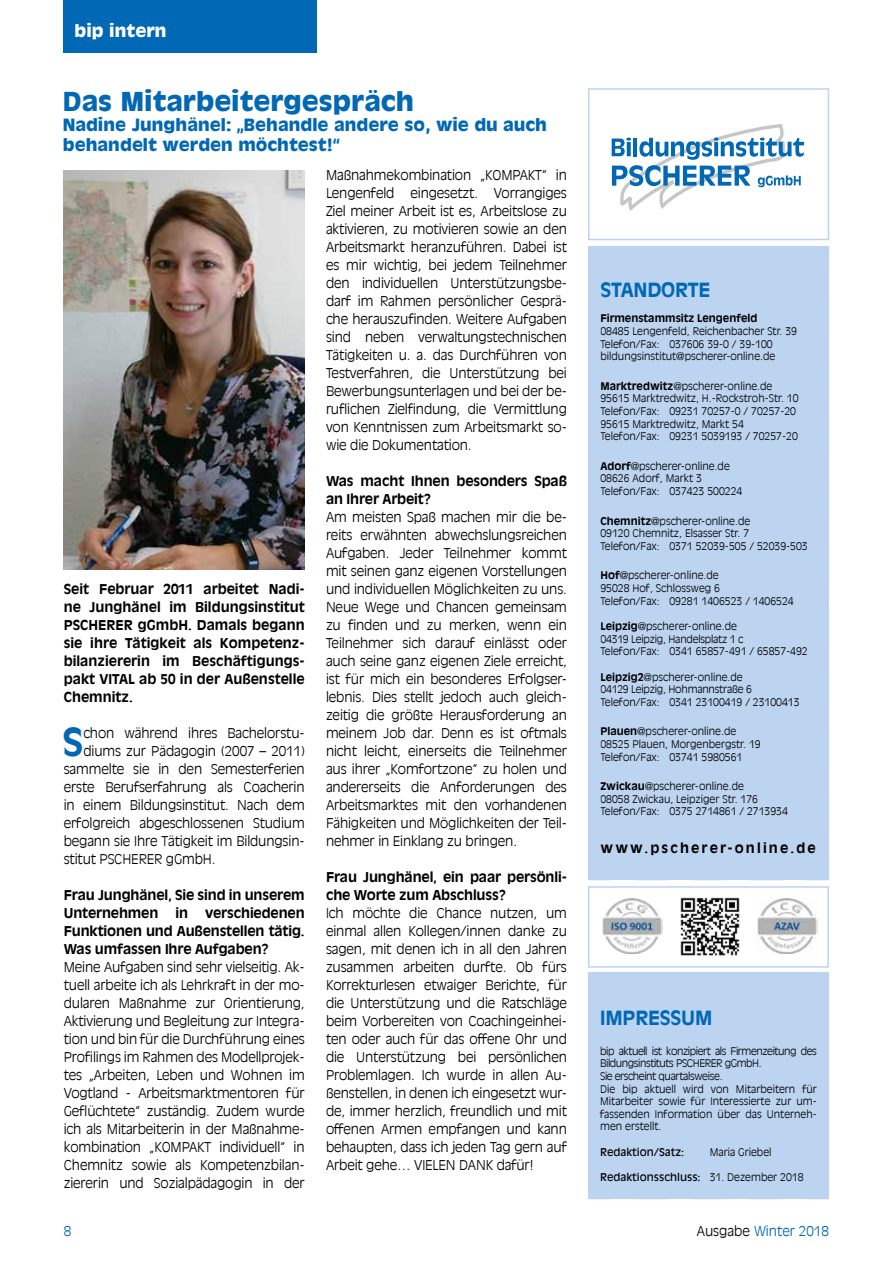
<style>
.page{position:relative;width:893px;height:1263px;background:#fff}
.page>*{position:absolute;margin:0;border:0;box-sizing:border-box;transform-origin:0 0}
.t1{font:700 37.8px "Antique Olive LT";color:#0068b4}
.t2{font:700 25.5px "Antique Olive";color:#0068b4}
.t3{font:700 19.5px "Antique Olive LT";letter-spacing:-.01em;color:#0068b4}
.t4{font:700 16.5px/19.8px "Antique Olive";color:#0068b4}
.t5{font:700 16.5px "Antique Olive";color:#fff}
.t6{font:300 13.5px/18px "Antique Olive LT";letter-spacing:-.01em;color:#000;text-align:justify}
.t7{font:700 13.5px/18px "Antique Olive LT";letter-spacing:-.01em;color:#000}
.t8{font:700 13.5px "Antique Olive LT";letter-spacing:.16em;color:#000}
.t9{font:300 13.5px "Antique Olive LT";color:#0068b4}
.t10{font:300 10.5px/12.6px "Antique Olive LT";color:#000}
.t11{font:10.5px "Antique Olive";color:#000}
.t12{font:700 10.5px "Antique Olive LT";color:#000}
.s1{font-weight:700}
.s2{font-family:"Antique Olive LT";font-weight:300}
.s3{color:#000}
</style>
<div class="page">
<div style="left:64px;top:0;width:253px;height:52px;background:#0068b4"></div>
<div style="left:588px;top:972px;width:241px;height:228px;background:#bcd4f0"></div>
<div style="left:588px;top:246px;width:242px;height:635px;background:#bcd4f0"></div>
<svg style="left:612px;top:124px;width:192px;height:87px"></svg>
<div style="left:588px;top:88px;width:241px;height:152px;border:2px solid #bcd4f0"></div>
<div style="left:588px;top:886px;width:241px;height:82px;border:2px solid #bcd4f0"></div>
<img style="left:602px;top:898px;width:60px;height:56px">
<img style="left:757px;top:898px;width:60px;height:55px">
<img style="left:680px;top:897px;width:60px;height:59px">
<img style="left:63px;top:171px;width:242px;height:399px">
<p class="t5" style="left:75px;top:20px;width:94px">bip intern</p>
<h2 class="t2" style="left:63px;top:85px;width:353px">Das Mitarbeitergespräch</h2>
<p class="t4" style="left:63px;top:115px;width:486px">Nadine Junghänel: „Behandle andere so, wie du auch behandelt werden möchtest!“</p>
<p class="t7" style="left:64px;top:580px;width:242px;text-align:justify">Seit Februar 2011 arbeitet Nadi&shy;ne Junghänel im Bildungsinstitut PSCHERER gGmbH. Damals begann sie ihre Tätigkeit als Kompetenz&shy;bilanziererin im Beschäftigungs&shy;pakt VITAL ab 50 in der Außenstelle Chemnitz.</p>
<h1 class="t1" style="left:62px;top:719px;width:22px">S</h1>
<p class="t6" style="left:83px;top:724px;width:223px">chon während ihres Bachelorstu-</p>
<p class="t6" style="left:83px;top:742px;width:223px">diums zur Pädagogin (2007 – 2011)</p>
<p class="t6" style="left:64px;top:760px;width:242px">sammelte sie in den Semesterferien</p>
<p class="t6" style="left:64px;top:778px;width:242px">erste Berufserfahrung als Coacherin</p>
<p class="t6" style="left:64px;top:796px;width:242px">in einem Bildungsinstitut. Nach dem</p>
<p class="t6" style="left:64px;top:814px;width:242px">erfolgreich abgeschlossenen Studium</p>
<p class="t6" style="left:64px;top:832px;width:242px">begann sie Ihre Tätigkeit im Bildungsin-</p>
<p class="t6" style="left:64px;top:850px;width:153px">stitut PSCHERER gGmbH.</p>
<p class="t7" style="left:64px;top:886px;width:242px">Frau Junghänel, Sie sind in unserem<br>Unternehmen</p>
<p class="t7" style="left:64px;top:904px;width:242px;text-align:justify;text-indent:141px">verschiedenen Funktionen und Außenstellen tätig.<br>Was umfassen Ihre Aufgaben?</p>
<p class="t6" style="left:64px;top:958px;width:242px">Meine Aufgaben sind sehr vielseitig. Ak&shy;tuell arbeite ich als Lehrkraft in der mo&shy;dularen Maßnahme zur Orientierung, Aktivierung und Begleitung zur Integra&shy;tion und bin für die Durchführung eines Profilings im Rahmen des Modellprojek&shy;tes „Arbeiten, Leben und Wohnen im Vogtland - Arbeitsmarktmentoren für Geflüchtete“ zuständig. Zudem wurde ich als Mitarbeiterin in der Maßnahme&shy;kombination „KOMPAKT individuell“ in Chemnitz sowie als Kompetenzbilan&shy;ziererin und Sozialpädagogin in der</p>
<p class="t7" style="left:175px;top:904px;width:14px">in</p>
<p class="t6" style="left:326px;top:166px;width:242px">Maßnahmekombination „KOMPAKT“ in Lengenfeld eingesetzt. Vorrangiges Ziel meiner Arbeit ist es, Arbeitslose zu aktivieren, zu motivieren sowie an den Arbeitsmarkt heranzuführen. Dabei ist es mir wichtig, bei jedem Teilnehmer den individuellen Unterstützungsbe&shy;darf im Rahmen persönlicher Gesprä&shy;che herauszufinden. Weitere Aufgaben sind neben verwaltungstechnischen Tätigkeiten u. a. das Durchführen von Testverfahren, die Unterstützung bei Bewerbungsunterlagen und bei der be&shy;ruflichen Zielfindung, die Vermittlung von Kenntnissen zum Arbeitsmarkt so&shy;wie die Dokumentation.</p>
<p class="t7" style="left:326px;top:472px;width:242px">Was macht Ihnen besonders Spaß an Ihrer Arbeit?</p>
<p class="t6" style="left:326px;top:508px;width:242px">Am meisten Spaß machen mir die be&shy;reits erwähnten abwechslungsreichen Aufgaben. Jeder Teilnehmer kommt mit seinen ganz eigenen Vorstellungen und individuellen Möglichkeiten zu uns.<br>Neue Wege und Chancen gemeinsam zu finden und zu merken, wenn ein Teilnehmer sich darauf einlässt oder auch seine ganz eigenen Ziele erreicht, ist für mich ein besonderes Erfolgser&shy;lebnis. Dies stellt jedoch auch gleich&shy;zeitig die größte Herausforderung an meinem Job dar. Denn es ist oftmals nicht leicht, einerseits die Teilnehmer aus ihrer „Komfortzone“ zu holen und andererseits die Anforderungen des Arbeitsmarktes mit den vorhandenen Fähigkeiten und Möglichkeiten der Teil&shy;nehmer in Einklang zu bringen.</p>
<p class="t7" style="left:326px;top:868px;width:242px">Frau Junghänel, ein paar persönli&shy;che Worte zum Abschluss?</p>
<p class="t6" style="left:326px;top:904px;width:242px">Ich möchte die Chance nutzen, um einmal allen Kollegen/innen danke zu sagen, mit denen ich in all den Jahren zusammen arbeiten durfte. Ob fürs Korrekturlesen etwaiger Berichte, für die Unterstützung und die Ratschläge beim Vorbereiten von Coachingeinhei&shy;ten oder auch für das offene Ohr und die Unterstützung bei persönlichen Problemlagen. Ich wurde in allen Au&shy;ßenstellen, in denen ich eingesetzt wur&shy;de, immer herzlich, freundlich und mit offenen Armen empfangen und kann behaupten, dass ich jeden Tag gern auf Arbeit gehe… VIELEN DANK dafür!</p>
<h3 class="t3" style="left:600px;top:278px;width:112px">STANDORTE</h3>
<p class="t12" style="left:600px;top:312px;width:158px">Firmenstammsitz Lengenfeld</p>
<p class="t10" style="left:600px;top:325px;width:198px">08485 Lengenfeld, Reichenbacher Str. 39<br>Telefon/Fax: 037606 39-0 / 39-100 bildungsinstitut@pscherer-online.de</p>
<p class="t10" style="left:600px;top:380px;width:200px"><span class="s1">Marktredwitz</span>@pscherer-online.de 95615 Marktredwitz, H.-Rockstroh-Str. 10<br>Telefon/Fax: 09231 70257-0 / 70257-20<br>95615 Marktredwitz, Markt 54<br>Telefon/Fax: 09231 5039193 / 70257-20</p>
<p class="t10" style="left:600px;top:460px;width:143px"><span class="s1">Adorf</span>@pscherer-online.de<br>08626 Adorf, Markt 3<br>Telefon/Fax: 037423 500224</p>
<p class="t10" style="left:600px;top:515px;width:209px"><span class="s1">Chemnitz</span>@pscherer-online.de<br>09120 Chemnitz, Elsasser Str. 7<br>Telefon/Fax: 0371 52039-505 / 52039-503</p>
<p class="t10" style="left:600px;top:569px;width:195px"><span class="s1">Hof</span>@pscherer-online.de<br>95028 Hof, Schlossweg 6<br>Telefon/Fax: 09281 1406523 / 1406524</p>
<p class="t10" style="left:600px;top:620px;width:209px"><span class="s1">Leipzig</span>@pscherer-online.de<br>04319 Leipzig, Handelsplatz 1 c<br>Telefon/Fax: 0341 65857-491 / 65857-492</p>
<p class="t10" style="left:600px;top:670px;width:201px"><span class="s1">Leipzig2</span>@pscherer-online.de<br>04129 Leipzig, Hohmannstraße 6<br>Telefon/Fax: 0341 23100419 / 23100413</p>
<p class="t10" style="left:600px;top:725px;width:162px"><span class="s1">Plauen</span>@pscherer-online.de<br>08525 Plauen, Morgenbergstr. 19<br>Telefon/Fax: 03741 5980561</p>
<p class="t10" style="left:600px;top:780px;width:189px"><span class="s1">Zwickau</span>@pscherer-online.de<br>08058 Zwickau, Leipziger Str. 176<br>Telefon/Fax: 0375 2714861 / 2713934</p>
<p class="t8" style="left:600px;top:839px;width:217px">www.pscherer-online.de</p>
<h3 class="t3" style="left:600px;top:1006px;width:114px">IMPRESSUM</h3>
<p class="t10" style="left:600px;top:1045px;width:218px">bip aktuell ist konzipiert als Firmenzeitung des Bildungsinstituts PSCHERER gGmbH.<br>Sie erscheint quartalsweise.<br>Die bip aktuell wird von Mitarbeitern für Mitarbeiter sowie für Interessierte zur um&shy;fassenden Information über das Unterneh&shy;men erstellt.</p>
<p class="t11" style="left:600px;top:1145px;width:86px">Redaktion/Satz:</p>
<p class="t10" style="left:710px;top:1146px;width:63px">Maria Griebel</p>
<p class="t11" style="left:600px;top:1171px;width:205px">Redaktionsschluss: <span class="s2">31. Dezember 2018</span></p>
<p class="t9" style="left:64px;top:1223px;width:9px">8</p>
<p class="t9" style="left:697px;top:1223px;width:134px"><span class="s3">Ausgabe</span> Winter 2018</p>
</div>
